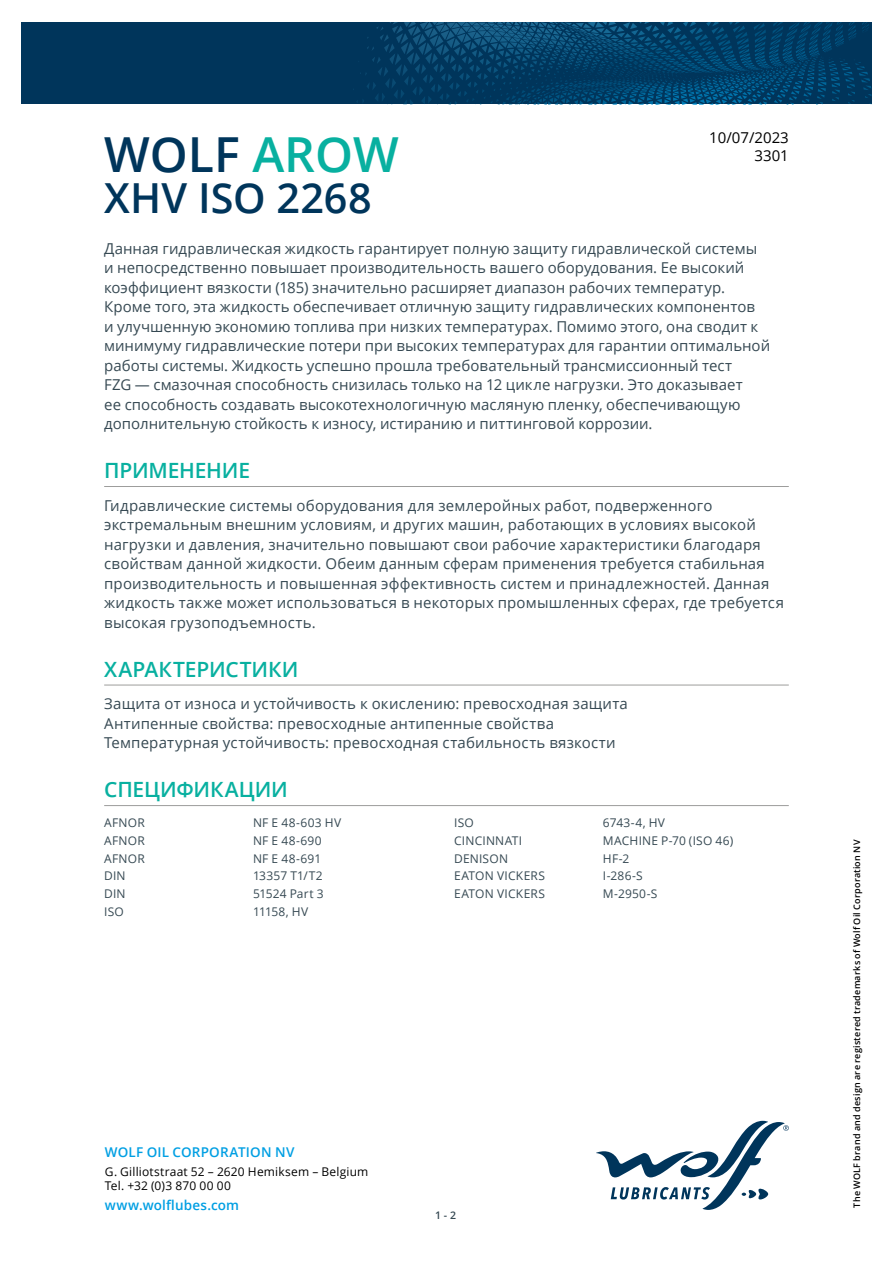
<style>
.page{position:relative;width:893px;height:1263px;background:#fff}
.page>*{position:absolute;margin:0;border:0;box-sizing:border-box;transform-origin:0 0}
.t1{font:600 48.3px "Open Sans";color:#00355b}
.t2{font:600 41.4px "Open Sans";letter-spacing:.005em;color:#00355b}
.t3{font:600 21px "Open Sans";letter-spacing:-.01em;color:#08b0a0}
.t4{font:15px/19.5px "Open Sans";letter-spacing:.01em;color:#364953}
.t5{font:15px/18px "Open Sans";color:#000;text-align:right}
.t6{font:600 13.5px "Open Sans";letter-spacing:.01em;color:#009fe3}
.t7{font:12px "Open Sans";letter-spacing:.02em;color:#364953}
.t8{font:12px/14.4px "Open Sans";letter-spacing:.015em;color:#000}
.t9{font:600 10.5px "Open Sans";color:#364953}
.t10{font:600 9px "Open Sans";letter-spacing:.025em;color:#000}
.s1{color:#08b0a0}
</style>
<div class="page">
<svg style="left:596px;top:1121px;width:193px;height:89px"></svg>
<svg style="left:21px;top:22px;width:851px;height:82px;fill:#00355b"></svg>
<hr style="left:104px;top:486px;width:685px;height:1px;background:#9d9d9c">
<hr style="left:104px;top:685px;width:685px;height:1px;background:#9d9d9c">
<hr style="left:104px;top:805px;width:685px;height:1px;background:#9d9d9c">
<p class="t5" style="left:709px;top:128px;width:81px">10/07/2023<br>3301</p>
<h1 class="t1" style="left:104px;top:122px;width:296px">WOLF <span class="s1">AROW</span></h1>
<h2 class="t2" style="left:104px;top:169px;width:269px">XHV ISO 2268</h2>
<p class="t4" style="left:104px;top:238px;width:667px">Данная гидравлическая жидкость гарантирует полную защиту гидравлической системы и непосредственно повышает производительность вашего оборудования. Ее высокий коэффициент вязкости (185) значительно расширяет диапазон рабочих температур.<br>Кроме того, эта жидкость обеспечивает отличную защиту гидравлических компонентов<br>и улучшенную экономию топлива при низких температурах. Помимо этого, она сводит к минимуму гидравлические потери при высоких температурах для гарантии оптимальной работы системы. Жидкость успешно прошла требовательный трансмиссионный тест<br>FZG — смазочная способность снизилась только на 12 цикле нагрузки. Это доказывает<br>ее способность создавать высокотехнологичную масляную пленку, обеспечивающую дополнительную стойкость к износу, истиранию и питтинговой коррозии.</p>
<h3 class="t3" style="left:104px;top:456px;width:147px">ПРИМЕНЕНИЕ</h3>
<p class="t4" style="left:104px;top:495px;width:681px">Гидравлические системы оборудования для землеройных работ, подверженного экстремальным внешним условиям, и других машин, работающих в условиях высокой нагрузки и давления, значительно повышают свои рабочие характеристики благодаря свойствам данной жидкости. Обеим данным сферам применения требуется стабильная производительность и повышенная эффективность систем и принадлежностей. Данная жидкость также может использоваться в некоторых промышленных сферах, где требуется высокая грузоподъемность.</p>
<h3 class="t3" style="left:104px;top:655px;width:196px">ХАРАКТЕРИСТИКИ</h3>
<p class="t4" style="left:104px;top:694px;width:525px">Защита от износа и устойчивость к окислению: превосходная защита<br>Антипенные свойства: превосходные антипенные свойства<br>Температурная устойчивость: превосходная стабильность вязкости</p>
<h3 class="t3" style="left:104px;top:775px;width:185px">СПЕЦИФИКАЦИИ</h3>
<p class="t7" style="left:104px;top:815px;width:42px">AFNOR</p>
<p class="t7" style="left:253px;top:815px;width:90px">NF E 48-603 HV</p>
<p class="t7" style="left:104px;top:832px;width:42px">AFNOR</p>
<p class="t7" style="left:253px;top:832px;width:70px">NF E 48-690</p>
<p class="t7" style="left:104px;top:850px;width:42px">AFNOR</p>
<p class="t7" style="left:253px;top:850px;width:70px">NF E 48-691</p>
<p class="t7" style="left:104px;top:868px;width:23px">DIN</p>
<p class="t7" style="left:253px;top:868px;width:71px">13357 T1/T2</p>
<p class="t7" style="left:104px;top:885px;width:23px">DIN</p>
<p class="t7" style="left:253px;top:885px;width:72px">51524 Part 3</p>
<p class="t7" style="left:104px;top:903px;width:21px">ISO</p>
<p class="t7" style="left:253px;top:903px;width:57px">11158, HV</p>
<p class="t7" style="left:454px;top:815px;width:21px">ISO</p>
<p class="t7" style="left:603px;top:815px;width:64px">6743-4, HV</p>
<p class="t7" style="left:454px;top:832px;width:70px">CINCINNATI</p>
<p class="t7" style="left:603px;top:832px;width:132px">MACHINE P-70 (ISO 46)</p>
<p class="t7" style="left:454px;top:850px;width:55px">DENISON</p>
<p class="t7" style="left:603px;top:850px;width:28px">HF-2</p>
<p class="t7" style="left:454px;top:868px;width:92px">EATON VICKERS</p>
<p class="t7" style="left:603px;top:868px;width:41px">I-286-S</p>
<p class="t7" style="left:454px;top:885px;width:92px">EATON VICKERS</p>
<p class="t7" style="left:603px;top:885px;width:56px">M-2950-S</p>
<p class="t6" style="left:105px;top:1143px;width:191px">WOLF OIL CORPORATION NV</p>
<p class="t8" style="left:105px;top:1163px;width:265px">G. Gilliotstraat 52 – 2620 Hemiksem – Belgium<br>Tel. +32 (0)3 870 00 00</p>
<p class="t6" style="left:105px;top:1196px;width:136px">www.wolflubes.com</p>
<p class="t9" style="left:435px;top:1208px;width:22px">1 - 2</p>
<p class="t10" style="left:851px;top:1208px;width:369px;rotate:-90deg">The WOLF brand and design are registered trademarks of Wolf Oil Corporation NV</p>
</div>
